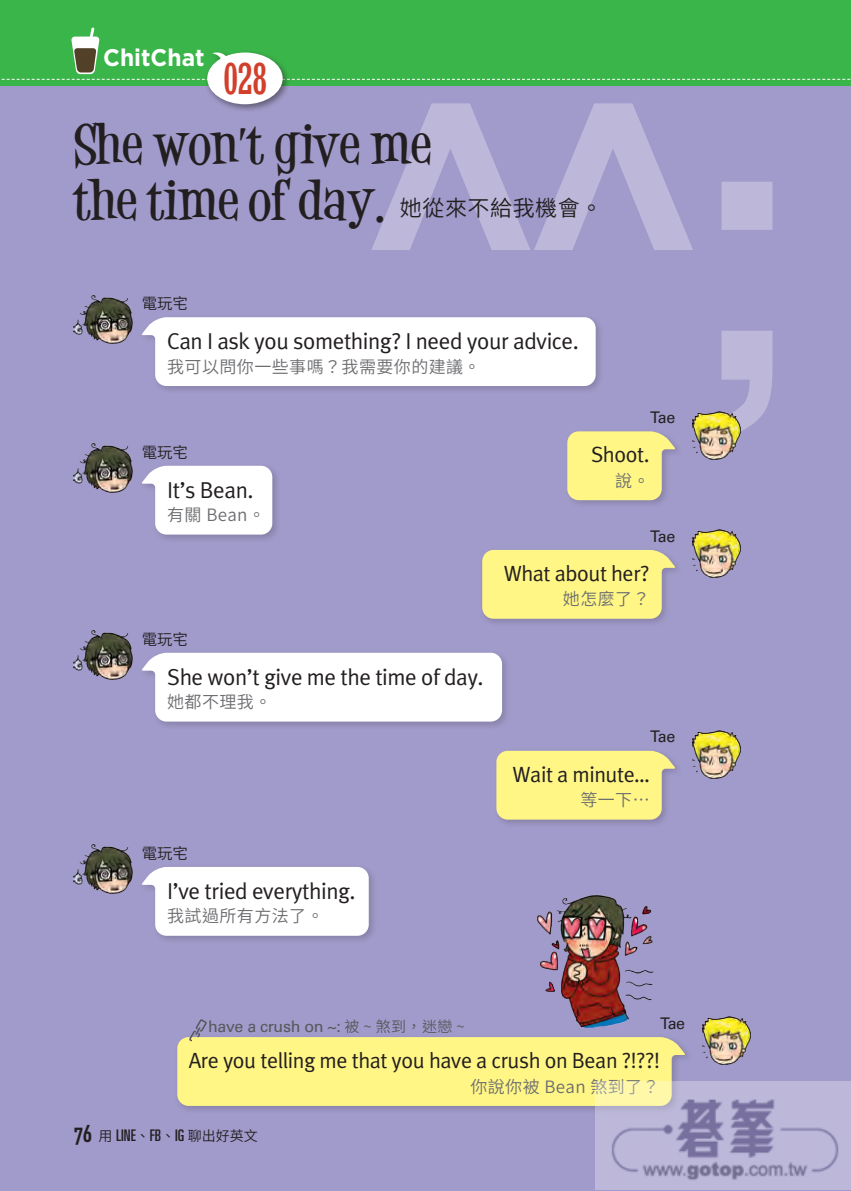
<style>
.page{position:relative;width:851px;height:1191px;background:#fff}
.page>*{position:absolute;margin:0;border:0;box-sizing:border-box;transform-origin:0 0}
.t1{font:700 44px/56px "Desigers";color:#231f20}
.t2{font:condensed 42px "Rockwell";color:#d23f2a}
.t3{font:700 24px "Gotham";color:#fff;scale:.95 1}
.t4{font:23px "Meta Plus Normal";letter-spacing:-.02em;color:#231f20}
.t5{font:22px "Meta Plus Normal";letter-spacing:-.02em;color:#231f20}
.t6{font:17px "Source Han Sans TC";letter-spacing:.025em;color:#6c6d70}
.t7{font:16px "Univers LT Std";letter-spacing:-.02em;color:#57585a}
.t8{font:16px "Univers LT Std";letter-spacing:-.075em;color:#231f20}
.t9{font:15.4px "Source Han Sans TC";color:#231f20}
.t10{font:14px "Source Han Sans TC";color:#231f20}
.s1{font-family:"Source Han Sans TC";font-weight:400;font-size:22px}
.s2{font-family:"Source Han Sans TC";font-size:15px}
.s3{font-family:"DIN Cond Bold Alternate";font-size:24px}
.s4{font-family:"Univers LT Std";font-stretch:ultra-condensed;font-size:16px}
</style>
<div class="page">
<hr style="left:850px;top:0;width:1px;height:1191px;background:#a19bcb">
<div style="left:0;top:0;width:850px;height:1191px;background:#a19bcb"></div>
<svg style="left:371px;top:104px;width:401px;height:331px"></svg>
<div style="left:0;top:0;width:850px;height:85px;background:#3ab54a"></div>
<div style="left:204px;top:49px;width:87px;height:64px;background:#231f20;opacity:.5"></div>
<svg style="left:0;top:27px;width:850px;height:77px"></svg>
<img style="left:74px;top:295px;width:59px;height:49px">
<div style="left:139px;top:314px;width:465px;height:81px;background:#231f20;opacity:.2"></div>
<div style="left:141px;top:317px;width:454px;height:69px;background:#fff"></div>
<img style="left:74px;top:443px;width:59px;height:50px">
<div style="left:139px;top:462px;width:142px;height:81px;background:#231f20;opacity:.2"></div>
<svg style="left:141px;top:466px;width:131px;height:68px;background:#f5f4f9"></svg>
<img style="left:74px;top:630px;width:59px;height:50px">
<div style="left:139px;top:649px;width:371px;height:81px;background:#231f20;opacity:.2"></div>
<div style="left:141px;top:653px;width:361px;height:68px;background:#fff"></div>
<img style="left:74px;top:844px;width:59px;height:50px">
<div style="left:139px;top:863px;width:238px;height:81px;background:#231f20;opacity:.2"></div>
<div style="left:141px;top:867px;width:228px;height:68px;background:#fff"></div>
<div style="left:563px;top:428px;width:120px;height:81px;background:#231f20;opacity:.2"></div>
<svg style="left:567px;top:431px;width:108px;height:69px;background:#f2e98c"></svg>
<img style="left:692px;top:411px;width:48px;height:48px">
<div style="left:174px;top:1034px;width:519px;height:80px;background:#231f20;opacity:.2"></div>
<svg style="left:177px;top:1019px;width:508px;height:87px"></svg>
<img style="left:702px;top:1017px;width:48px;height:47px">
<div style="left:478px;top:547px;width:205px;height:80px;background:#231f20;opacity:.2"></div>
<svg style="left:482px;top:550px;width:193px;height:69px;background:#f7ef89"></svg>
<img style="left:692px;top:530px;width:48px;height:47px">
<div style="left:492px;top:747px;width:191px;height:81px;background:#231f20;opacity:.2"></div>
<svg style="left:496px;top:751px;width:179px;height:68px;background:#f7ee89"></svg>
<img style="left:692px;top:730px;width:48px;height:48px">
<img style="left:527px;top:895px;width:136px;height:132px">
<svg style="left:849px;top:1081px;width:2px;height:109px"></svg>
<img style="left:595px;top:1081px;width:255px;height:108px">
<p class="t3" style="left:103px;top:43px;width:108px">ChitChat</p>
<h2 class="t2" style="left:223px;top:55px;width:46px">028</h2>
<h1 class="t1" style="left:74px;top:116px;width:530px">She won’t give me<br>the time of day. <span class="s1">她從來不給我機會。</span></h1>
<p class="t9" style="left:142px;top:295px;width:48px">電玩宅</p>
<p class="t4" style="left:167px;top:328px;width:413px">Can I ask you something? I need your advice.</p>
<p class="t6" style="left:167px;top:357px;width:315px">我可以問你一些事嗎？我需要你的建議。</p>
<p class="t9" style="left:142px;top:443px;width:48px">電玩宅</p>
<p class="t4" style="left:167px;top:476px;width:88px">It’s Bean.</p>
<p class="t6" style="left:167px;top:505px;width:99px">有關 Bean。</p>
<p class="t8" style="left:650px;top:408px;width:27px">Tae</p>
<p class="t5" style="left:591px;top:442px;width:60px">Shoot.</p>
<p class="t6" style="left:615px;top:471px;width:36px">說。</p>
<p class="t8" style="left:650px;top:526px;width:27px">Tae</p>
<p class="t9" style="left:142px;top:630px;width:48px">電玩宅</p>
<p class="t4" style="left:167px;top:663px;width:318px">She won’t give me the time of day.</p>
<p class="t6" style="left:167px;top:692px;width:106px">她都不理我。</p>
<p class="t9" style="left:142px;top:844px;width:48px">電玩宅</p>
<p class="t4" style="left:167px;top:877px;width:190px">I’ve tried everything.</p>
<p class="t6" style="left:167px;top:906px;width:158px">我試過所有方法了。</p>
<p class="t5" style="left:503px;top:560px;width:147px">What about her?</p>
<p class="t6" style="left:563px;top:589px;width:88px">她怎麼了？</p>
<p class="t8" style="left:650px;top:727px;width:27px">Tae</p>
<p class="t5" style="left:512px;top:761px;width:139px">Wait a minute…</p>
<p class="t6" style="left:580px;top:790px;width:71px">等一下…</p>
<p class="t7" style="left:208px;top:1016px;width:258px">have a crush on ~: <span class="s2">被 ~ 煞到，迷戀 ~</span></p>
<p class="t8" style="left:660px;top:1013px;width:27px">Tae</p>
<p class="t5" style="left:189px;top:1047px;width:473px">Are you telling me that you have a crush on Bean ?!??!</p>
<p class="t6" style="left:470px;top:1076px;width:191px">你說你被 Bean 煞到了？</p>
<p class="t10" style="left:74px;top:1127px;width:185px"><span class="s3">76</span> 用 <span class="s4">LINE</span>、<span class="s4">FB</span>、<span class="s4">IG</span> 聊出好英文</p>
</div>
